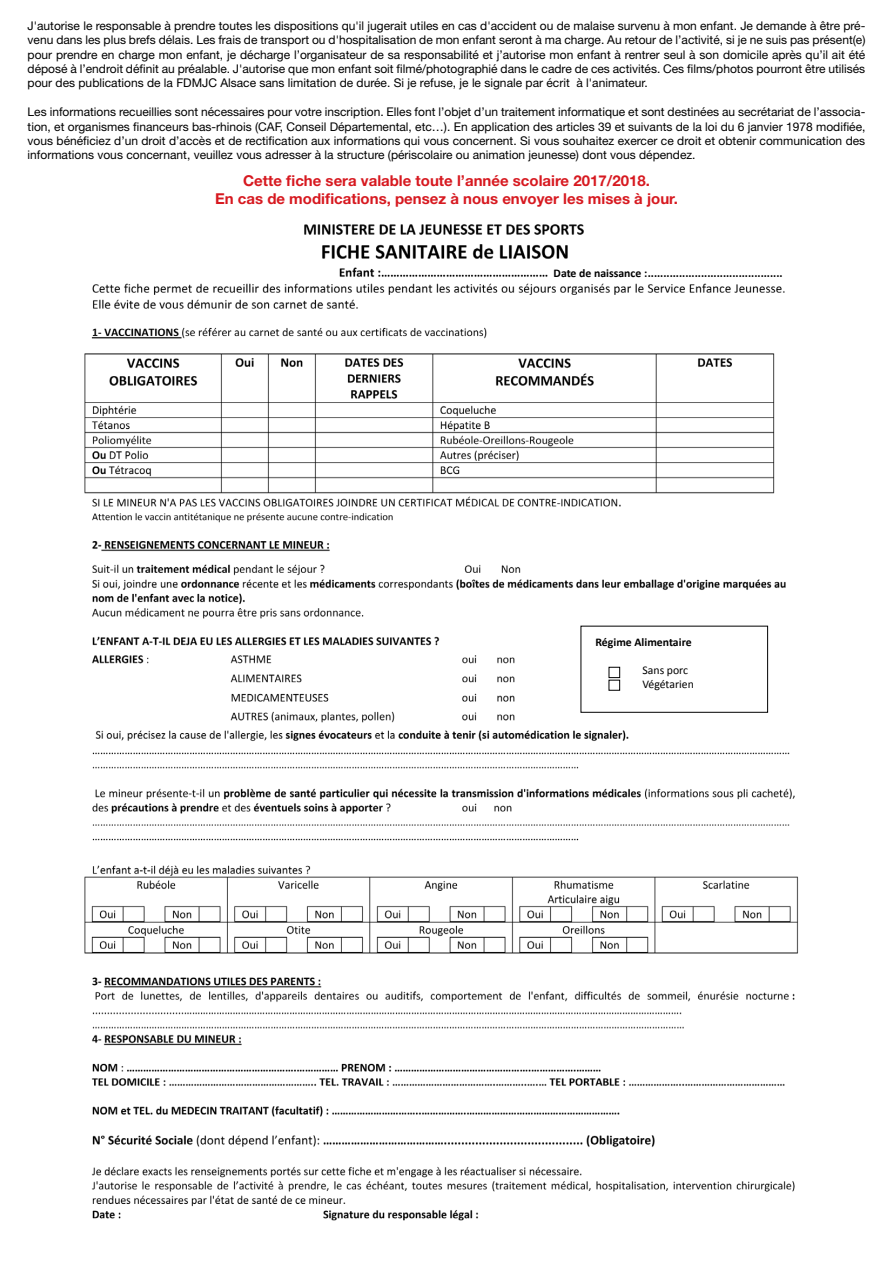
<style>
.page{position:relative;width:893px;height:1263px;background:#fff}
.page>*{position:absolute;margin:0;border:0;box-sizing:border-box;transform-origin:0 0}
.t1{font:700 15px/18px "Helvetica Neue LT Std";color:#d71920;text-align:center}
.t2{font:12px/14.4px "Helvetica Neue LT Std";color:#000;text-align:justify}
.t3{font:700 11.7px "Calibri";color:#000}
.t4{font:11.7px/14.1px "Calibri";color:#000}
</style>
<div class="page">
<img style="left:84px;top:224px;width:715px;height:997px">
<div style="left:609px;top:667px;width:11px;height:11px;border:1px solid #000"></div>
<div style="left:609px;top:680px;width:11px;height:10px;border:1px solid #000"></div>
<p class="t2" style="left:28px;top:18px;width:839px">J'autorise le responsable à prendre toutes les dispositions qu'il jugerait utiles en cas d'accident ou de malaise survenu à mon enfant. Je demande à être pré&shy;venu dans les plus brefs délais. Les frais de transport ou d'hospitalisation de mon enfant seront à ma charge. Au retour de l’activité, si je ne suis pas présent(e) pour prendre en charge mon enfant, je décharge l’organisateur de sa responsabilité et j’autorise mon enfant à rentrer seul à son domicile après qu’il ait été déposé à l’endroit définit au préalable. J'autorise que mon enfant soit filmé/photographié dans le cadre de ces activités. Ces films/photos pourront être utilisés pour des publications de la FDMJC Alsace sans limitation de durée. Si je refuse, je le signale par écrit à l'animateur.</p>
<p class="t2" style="left:28px;top:105px;width:839px">Les informations recueillies sont nécessaires pour votre inscription. Elles font l’objet d’un traitement informatique et sont destinées au secrétariat de l’associa&shy;tion, et organismes financeurs bas-rhinois (CAF, Conseil Départemental, etc…). En application des articles 39 et suivants de la loi du 6 janvier 1978 modifiée, vous bénéficiez d’un droit d’accès et de rectification aux informations qui vous concernent. Si vous souhaitez exercer ce droit et obtenir communication des informations vous concernant, veuillez vous adresser à la structure (périscolaire ou animation jeunesse) dont vous dépendez.</p>
<p class="t1" style="left:215px;top:171px;width:464px">Cette fiche sera valable toute l’année scolaire 2017/2018.<br>En cas de modifications, pensez à nous envoyer les mises à jour.</p>
<p class="t3" style="left:554px;top:265px;width:230px">Date de naissance :...........................................</p>
<p class="t3" style="left:595px;top:635px;width:98px">Régime Alimentaire</p>
<p class="t4" style="left:642px;top:663px;width:53px">Sans porc<br>Végétarien</p>
</div>
